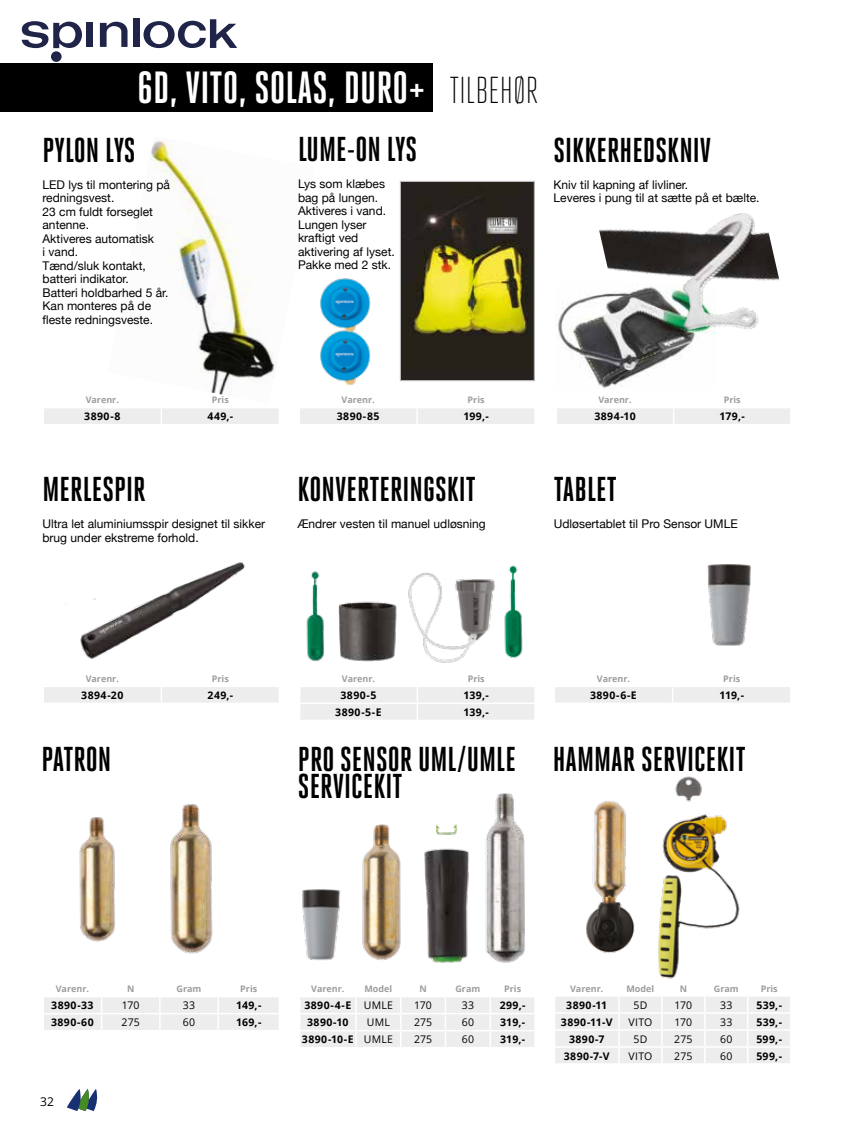
<style>
.page{position:relative;width:851px;height:1127px;background:#fff}
.page>*{position:absolute;margin:0;border:0;box-sizing:border-box;transform-origin:0 0}
.t1{font:700 45px "Heroic Condensed";color:#fff}
.t2{font:700 34.5px/27px "Heroic Condensed";color:#000}
.t3{font:12px/13.5px "Helvetica Neue";color:#000}
.t4{font:12px "Open Sans";color:#000}
.t5{font:700 10.5px "Open Sans";letter-spacing:.035em;color:#000}
.t6{font:10.5px "Open Sans";letter-spacing:.015em;color:#000}
.t7{font:700 9px "Open Sans";color:#9d9d9c}
.s1{font-weight:300;font-size:37.5px;color:#000}
.s2{font-weight:400}
</style>
<div class="page">
<div style="left:0;top:63px;width:432px;height:48px;background:#000"></div>
<div style="left:44px;top:408px;width:235px;height:16px;background:#ededed"></div>
<img style="left:150px;top:140px;width:125px;height:255px">
<div style="left:300px;top:408px;width:234px;height:16px;background:#ededed"></div>
<img style="left:402px;top:183px;width:131px;height:196px">
<div style="left:400px;top:181px;width:135px;height:200px;border:1px solid #bcbcbc"></div>
<img style="left:487px;top:218px;width:30px;height:16px">
<img style="left:320px;top:335px;width:51px;height:51px">
<img style="left:320px;top:278px;width:51px;height:57px">
<img style="left:558px;top:295px;width:102px;height:94px">
<img style="left:596px;top:213px;width:184px;height:150px">
<div style="left:557px;top:408px;width:233px;height:16px;background:#ededed"></div>
<img style="left:65px;top:562px;width:180px;height:97px">
<div style="left:44px;top:687px;width:235px;height:16px;background:#ededed"></div>
<div style="left:300px;top:687px;width:234px;height:33px;background:#ededed"></div>
<img style="left:408px;top:565px;width:115px;height:98px">
<img style="left:306px;top:571px;width:91px;height:91px">
<div style="left:555px;top:687px;width:235px;height:16px;background:#ededed"></div>
<img style="left:707px;top:564px;width:44px;height:82px">
<div style="left:44px;top:997px;width:235px;height:33px;background:#ededed"></div>
<img style="left:170px;top:804px;width:43px;height:150px">
<img style="left:79px;top:817px;width:37px;height:125px">
<div style="left:300px;top:997px;width:234px;height:50px;background:#ededed"></div>
<img style="left:302px;top:824px;width:99px;height:136px">
<img style="left:424px;top:793px;width:101px;height:170px">
<svg style="left:555px;top:997px;width:235px;height:66px;background:#eee"></svg>
<img style="left:586px;top:776px;width:154px;height:203px">
<svg style="left:67px;top:1089px;width:31px;height:22px"></svg>
<svg style="left:22px;top:21px;width:60px;height:27px"></svg>
<div style="left:87px;top:23px;width:6px;height:24px;background:#1f2448"></div>
<svg style="left:100px;top:21px;width:27px;height:26px"></svg>
<div style="left:133px;top:18px;width:6px;height:29px;background:#1f2448"></div>
<svg style="left:143px;top:19px;width:94px;height:29px"></svg>
<div style="left:51px;top:51px;width:11px;height:11px;background:#1f2448;border-radius:50%"></div>
<h1 class="t1" style="left:137px;top:62px;width:402px">6D, VITO, SOLAS, DURO+ <span class="s1">TILBEHØR</span></h1>
<h2 class="t2" style="left:43px;top:137px;width:94px">PYLON LYS</h2>
<p class="t3" style="left:43px;top:179px;width:129px">LED lys til montering på redningsvest.<br>23 cm fuldt forseglet antenne.<br>Aktiveres automatisk<br>i vand.<br>Tænd/sluk kontakt, batteri indikator.<br>Batteri holdbarhed 5 år.<br>Kan monteres på de fleste redningsveste.</p>
<h2 class="t2" style="left:298px;top:136px;width:121px">LUME-ON LYS</h2>
<p class="t3" style="left:298px;top:178px;width:98px">Lys som klæbes bag på lungen.<br>Aktiveres i vand.<br>Lungen lyser kraftigt ved aktivering af lyset.<br>Pakke med 2 stk.</p>
<h2 class="t2" style="left:553px;top:137px;width:159px">SIKKERHEDSKNIV</h2>
<p class="t3" style="left:553px;top:179px;width:207px">Kniv til kapning af livliner.<br>Leveres i pung til at sætte på et bælte.</p>
<p class="t7" style="left:86px;top:394px;width:35px">Varenr.</p>
<p class="t7" style="left:212px;top:394px;width:18px">Pris</p>
<p class="t5" style="left:84px;top:409px;width:38px">3890-8</p>
<p class="t5" style="left:207px;top:409px;width:27px">449,-</p>
<h2 class="t2" style="left:43px;top:476px;width:104px">MERLESPIR</h2>
<p class="t3" style="left:43px;top:518px;width:224px">Ultra let aluminiumsspir designet til sikker brug under ekstreme forhold.</p>
<p class="t7" style="left:341px;top:394px;width:35px">Varenr.</p>
<p class="t7" style="left:467px;top:394px;width:18px">Pris</p>
<p class="t5" style="left:337px;top:409px;width:44px">3890-85</p>
<p class="t5" style="left:463px;top:409px;width:27px">199,-</p>
<h2 class="t2" style="left:297px;top:475px;width:180px">KONVERTERINGSKIT</h2>
<p class="t3" style="left:297px;top:517px;width:190px">Ændrer vesten til manuel udløsning</p>
<p class="t7" style="left:598px;top:394px;width:35px">Varenr.</p>
<p class="t7" style="left:723px;top:394px;width:18px">Pris</p>
<p class="t5" style="left:594px;top:409px;width:43px">3894-10</p>
<p class="t5" style="left:719px;top:409px;width:27px">179,-</p>
<h2 class="t2" style="left:553px;top:476px;width:64px">TABLET</h2>
<p class="t3" style="left:553px;top:518px;width:185px">Udløsertablet til Pro Sensor UMLE</p>
<p class="t7" style="left:86px;top:672px;width:35px">Varenr.</p>
<p class="t7" style="left:212px;top:672px;width:18px">Pris</p>
<p class="t5" style="left:81px;top:688px;width:44px">3894-20</p>
<p class="t5" style="left:207px;top:688px;width:27px">249,-</p>
<h2 class="t2" style="left:42px;top:745px;width:71px">PATRON</h2>
<p class="t7" style="left:342px;top:672px;width:35px">Varenr.</p>
<p class="t7" style="left:467px;top:672px;width:18px">Pris</p>
<p class="t5" style="left:340px;top:688px;width:37px">3890-5</p>
<p class="t5" style="left:463px;top:688px;width:27px">139,-</p>
<p class="t5" style="left:335px;top:705px;width:48px">3890-5-E</p>
<p class="t5" style="left:463px;top:705px;width:27px">139,-</p>
<h2 class="t2" style="left:298px;top:745px;width:219px">PRO SENSOR UML/UMLE<br>SERVICEKIT</h2>
<p class="t7" style="left:596px;top:672px;width:35px">Varenr.</p>
<p class="t7" style="left:723px;top:672px;width:18px">Pris</p>
<p class="t5" style="left:590px;top:688px;width:48px">3890-6-E</p>
<p class="t5" style="left:719px;top:688px;width:26px">119,-</p>
<h2 class="t2" style="left:552px;top:745px;width:194px">HAMMAR SERVICEKIT</h2>
<p class="t7" style="left:56px;top:983px;width:35px">Varenr.</p>
<p class="t7" style="left:127px;top:983px;width:9px">N</p>
<p class="t7" style="left:176px;top:983px;width:26px">Gram</p>
<p class="t7" style="left:240px;top:983px;width:18px">Pris</p>
<p class="t5" style="left:51px;top:998px;width:44px">3890-33</p>
<p class="t6" style="left:122px;top:998px;width:19px">170</p>
<p class="t6" style="left:183px;top:998px;width:14px">33</p>
<p class="t5" style="left:236px;top:998px;width:27px">149,-</p>
<p class="t5" style="left:51px;top:1015px;width:44px">3890-60</p>
<p class="t6" style="left:121px;top:1015px;width:20px">275</p>
<p class="t6" style="left:183px;top:1015px;width:14px">60</p>
<p class="t5" style="left:236px;top:1015px;width:27px">169,-</p>
<p class="t4" style="left:40px;top:1094px;width:15px">32</p>
<p class="t7" style="left:311px;top:983px;width:35px">Varenr.</p>
<p class="t7" style="left:364px;top:983px;width:29px">Model</p>
<p class="t7" style="left:419px;top:983px;width:9px">N</p>
<p class="t7" style="left:455px;top:983px;width:26px">Gram</p>
<p class="t7" style="left:504px;top:983px;width:18px">Pris</p>
<p class="t5" style="left:304px;top:998px;width:90px">3890-4-E <span class="s2">UMLE</span></p>
<p class="t6" style="left:414px;top:998px;width:19px">170</p>
<p class="t6" style="left:461px;top:998px;width:14px">33</p>
<p class="t5" style="left:499px;top:998px;width:27px">299,-</p>
<p class="t5" style="left:307px;top:1015px;width:43px">3890-10</p>
<p class="t6" style="left:367px;top:1015px;width:25px">UML</p>
<p class="t6" style="left:414px;top:1015px;width:20px">275</p>
<p class="t6" style="left:461px;top:1015px;width:14px">60</p>
<p class="t5" style="left:500px;top:1015px;width:27px">319,-</p>
<p class="t5" style="left:302px;top:1032px;width:92px">3890-10-E <span class="s2">UMLE</span></p>
<p class="t6" style="left:414px;top:1032px;width:20px">275</p>
<p class="t6" style="left:461px;top:1032px;width:14px">60</p>
<p class="t5" style="left:500px;top:1032px;width:27px">319,-</p>
<p class="t7" style="left:570px;top:982px;width:35px">Varenr.</p>
<p class="t7" style="left:626px;top:982px;width:29px">Model</p>
<p class="t7" style="left:679px;top:982px;width:9px">N</p>
<p class="t7" style="left:713px;top:982px;width:26px">Gram</p>
<p class="t7" style="left:760px;top:982px;width:18px">Pris</p>
<p class="t5" style="left:566px;top:997px;width:42px">3890-11</p>
<p class="t6" style="left:633px;top:998px;width:15px">5D</p>
<p class="t6" style="left:674px;top:998px;width:19px">170</p>
<p class="t6" style="left:720px;top:998px;width:14px">33</p>
<p class="t5" style="left:756px;top:997px;width:27px">539,-</p>
<p class="t5" style="left:561px;top:1014px;width:53px">3890-11-V</p>
<p class="t6" style="left:628px;top:1015px;width:25px">VITO</p>
<p class="t6" style="left:674px;top:1015px;width:19px">170</p>
<p class="t6" style="left:720px;top:1015px;width:14px">33</p>
<p class="t5" style="left:756px;top:1014px;width:27px">539,-</p>
<p class="t5" style="left:569px;top:1031px;width:37px">3890-7</p>
<p class="t6" style="left:633px;top:1032px;width:15px">5D</p>
<p class="t6" style="left:674px;top:1032px;width:20px">275</p>
<p class="t6" style="left:720px;top:1032px;width:14px">60</p>
<p class="t5" style="left:756px;top:1031px;width:27px">599,-</p>
<p class="t5" style="left:563px;top:1048px;width:47px">3890-7-V</p>
<p class="t6" style="left:628px;top:1049px;width:25px">VITO</p>
<p class="t6" style="left:674px;top:1049px;width:20px">275</p>
<p class="t6" style="left:720px;top:1049px;width:14px">60</p>
<p class="t5" style="left:756px;top:1048px;width:27px">599,-</p>
</div>
